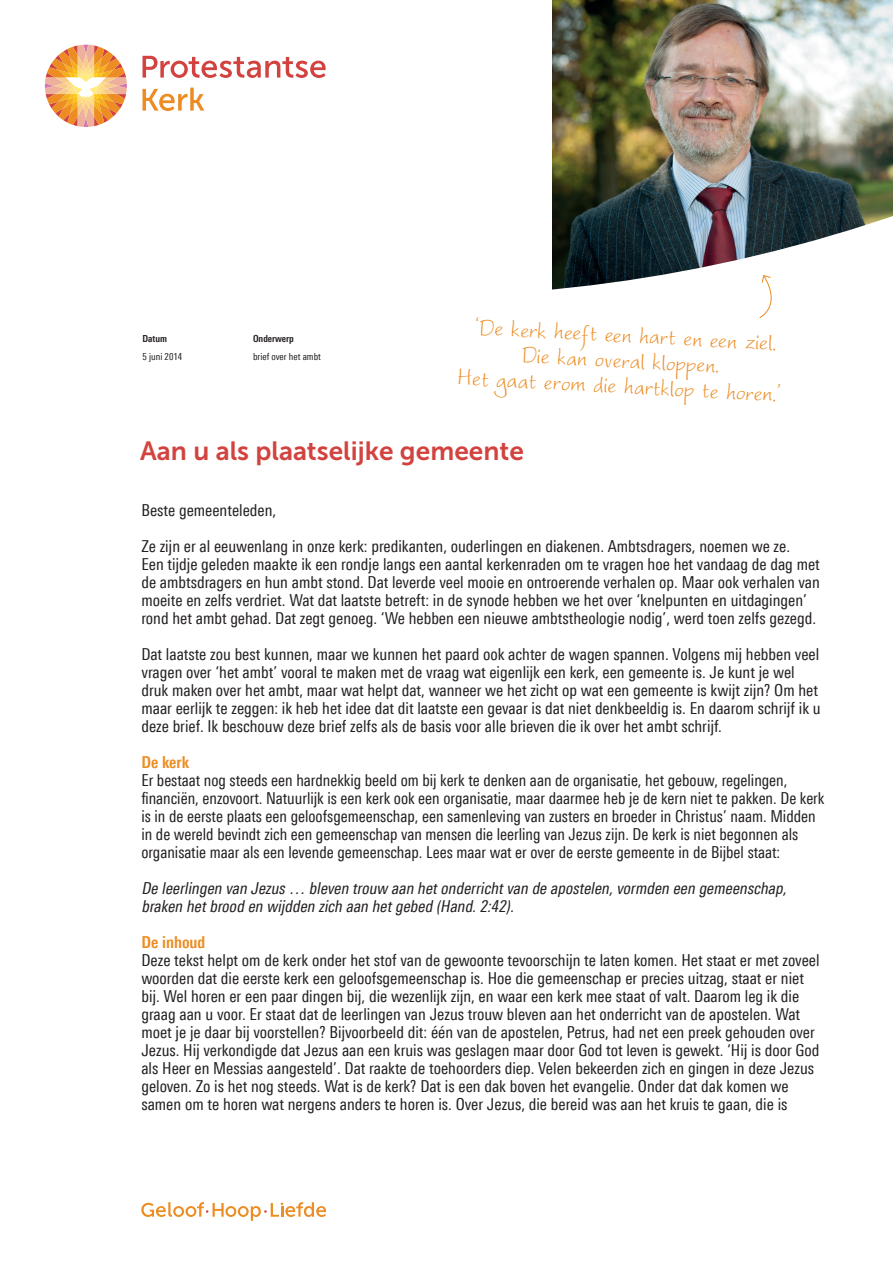
<style>
.page{position:relative;width:893px;height:1263px;background:#fff}
.page>*{position:absolute;margin:0;border:0;box-sizing:border-box;transform-origin:0 0}
.Broodtekst{font:30px/25.5px "Worstveld Sling";color:#ec8c22;text-align:center}
.t1{font:26.25px "Museo Sans 700";color:#d2433f}
.Broodtekst-2{font:16.5px/18px "Linotype Univers 420 Cn";color:#231f20}
.Broodtekst-3{font:italic 16.5px/18px "Linotype Univers 420 Cn";color:#231f20}
.Broodtekst-4{font:700 16.5px "Linotype Univers 620 Cn";color:#ec8c22}
.t2{font:9.75px "Linotype Univers 420 Cn";color:#231f20}
.t3{font:700 9.75px "Linotype Univers 620 Cn";color:#231f20}
</style>
<div class="page">
<img style="left:553px;top:0;width:340px;height:181px">
<svg style="left:552px;top:181px;width:341px;height:109px"></svg>
<svg style="left:142px;top:56px;width:184px;height:22px"></svg>
<svg style="left:142px;top:88px;width:62px;height:23px"></svg>
<svg style="left:45px;top:45px;width:82px;height:82px"></svg>
<svg style="left:141px;top:1202px;width:185px;height:19px"></svg>
<svg style="left:759px;top:275px;width:24px;height:43px"></svg>
<p class="t3" style="left:142px;top:333px;width:26px">Datum</p>
<p class="t3" style="left:253px;top:333px;width:42px">Onderwerp</p>
<p class="t2" style="left:142px;top:351px;width:41px">5 juni 2014</p>
<p class="t2" style="left:253px;top:351px;width:69px">brief over het ambt</p>
<p class="Broodtekst" style="left:476px;top:317px;width:303px;rotate:3deg">‘De kerk heeft een hart en een ziel.<br>Die kan overal kloppen.</p>
<p class="Broodtekst" style="left:459px;top:367px;width:324px;rotate:3deg">Het gaat erom die hartklop te horen.’</p>
<p class="t1" style="left:140px;top:436px;width:385px">Aan u als plaatselijke gemeente</p>
<p class="Broodtekst-2" style="left:141px;top:501px;width:136px">Beste gemeenteleden,</p>
<p class="Broodtekst-2" style="left:141px;top:537px;width:680px">Ze zijn er al eeuwenlang in onze kerk: predikanten, ouderlingen en diakenen. Ambtsdragers, noemen we ze.<br>Een tijdje geleden maakte ik een rondje langs een aantal kerkenraden om te vragen hoe het vandaag de dag met de ambtsdragers en hun ambt stond. Dat leverde veel mooie en ontroerende verhalen op. Maar ook verhalen van moeite en zelfs verdriet. Wat dat laatste betreft: in de synode hebben we het over ‘knelpunten en uitdagingen’ rond het ambt gehad. Dat zegt genoeg. ‘We hebben een nieuwe ambtstheologie nodig’, werd toen zelfs gezegd.</p>
<p class="Broodtekst-2" style="left:141px;top:645px;width:681px">Dat laatste zou best kunnen, maar we kunnen het paard ook achter de wagen spannen. Volgens mij hebben veel vragen over ‘het ambt’ vooral te maken met de vraag wat eigenlijk een kerk, een gemeente is. Je kunt je wel druk maken over het ambt, maar wat helpt dat, wanneer we het zicht op wat een gemeente is kwijt zijn? Om het maar eerlijk te zeggen: ik heb het idee dat dit laatste een gevaar is dat niet denkbeeldig is. En daarom schrijf ik u deze brief. Ik beschouw deze brief zelfs als de basis voor alle brieven die ik over het ambt schrijf.</p>
<p class="Broodtekst-4" style="left:141px;top:752px;width:49px">De kerk</p>
<p class="Broodtekst-2" style="left:141px;top:771px;width:685px">Er bestaat nog steeds een hardnekkig beeld om bij kerk te denken aan de organisatie, het gebouw, regelingen, financiën, enzovoort. Natuurlijk is een kerk ook een organisatie, maar daarmee heb je de kern niet te pakken. De kerk is in de eerste plaats een geloofsgemeenschap, een samenleving van zusters en broeder in Christus’ naam. Midden in de wereld bevindt zich een gemeenschap van mensen die leerling van Jezus zijn. De kerk is niet begonnen als organisatie maar als een levende gemeenschap. Lees maar wat er over de eerste gemeente in de Bijbel staat:</p>
<p class="Broodtekst-3" style="left:141px;top:879px;width:650px">De leerlingen van Jezus … bleven trouw aan hetonderrichtvan de apostelen,vormden een gemeenschap, braken hetbrood en wijdden zich aan hetgebed (Hand.2:42).</p>
<p class="Broodtekst-4" style="left:141px;top:932px;width:66px">De inhoud</p>
<p class="Broodtekst-2" style="left:141px;top:951px;width:680px">Deze tekst helpt om de kerk onder het stof van de gewoonte tevoorschijn te laten komen. Het staat er met zoveel woorden dat die eerste kerk een geloofsgemeenschap is. Hoe die gemeenschap er precies uitzag, staat er niet bij. Wel horen er een paar dingen bij, die wezenlijk zijn, en waar een kerk mee staat of valt. Daarom leg ik die graag aan u voor. Er staat dat de leerlingen van Jezus trouw bleven aan het onderricht van de apostelen. Wat moet je je daar bij voorstellen? Bijvoorbeeld dit: één van de apostelen, Petrus, had net een preek gehouden over Jezus. Hij verkondigde dat Jezus aan een kruis was geslagen maar door God tot leven is gewekt. ‘Hij is door God als Heer en Messias aangesteld’. Dat raakte de toehoorders diep. Velen bekeerden zich en gingen in deze Jezus geloven. Zo is het nog steeds. Wat is de kerk? Dat is een dak boven het evangelie. Onder dat dak komen we samen om te horen wat nergens anders te horen is. Over Jezus, die bereid was aan het kruis te gaan, die is</p>
</div>
